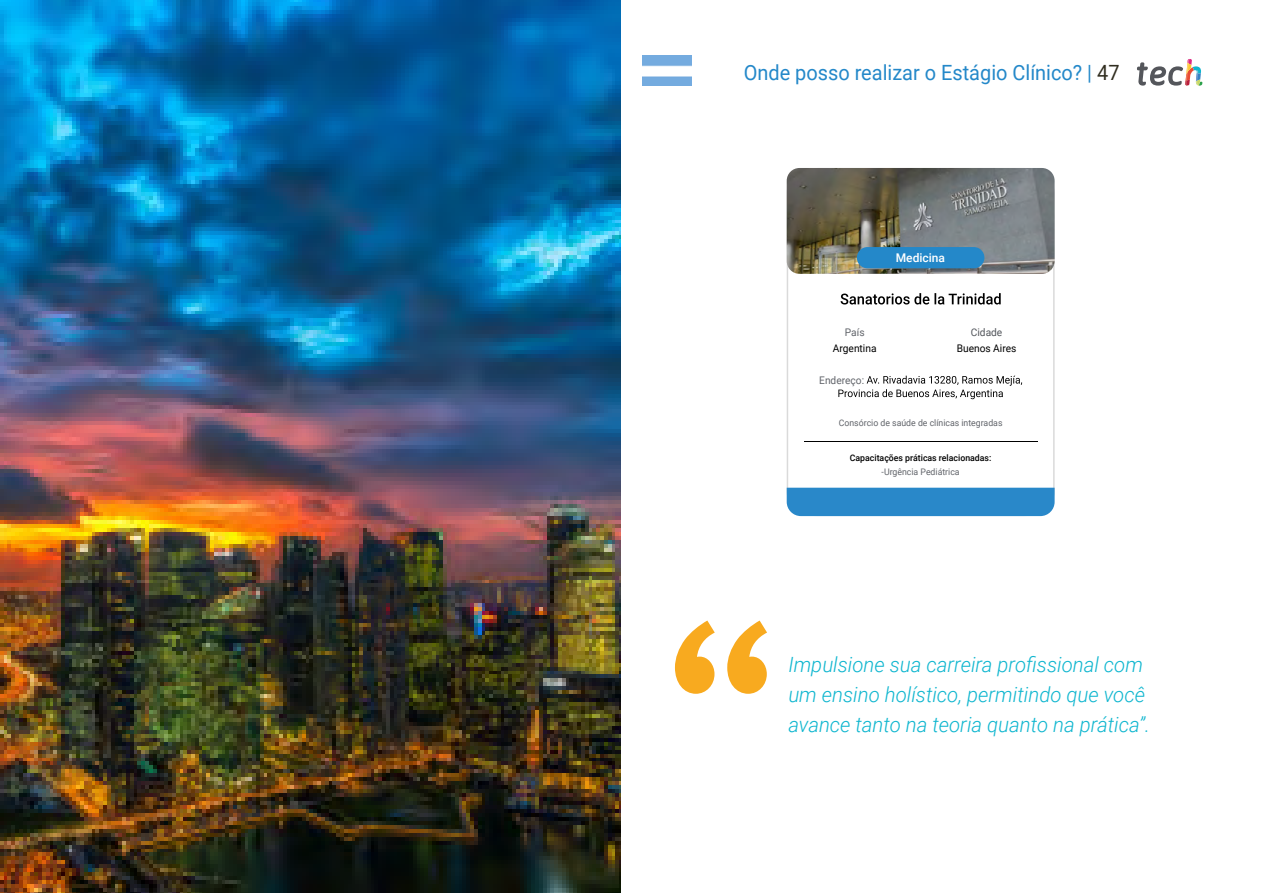
<style>
.page{position:relative;width:1263px;height:893px;background:#fff}
.page>*{position:absolute;margin:0;border:0;box-sizing:border-box;transform-origin:0 0}
.t1{font:italic 300 21px/30px "Roboto";color:#0fb6cf}
.t2{font:21px "Roboto";color:#2488c9;scale:.95 1}
.t3{font:500 12px "Roboto";color:#fff}
.t4{font:10.5px "Roboto";color:#000}
.t5{font:10.5px "Roboto";color:#61646a}
.t6{font:10.5px "Roboto";color:#52555b}
.t7{font:9px "Roboto";color:#61646a}
.t8{font:500 9px "Roboto";color:#000}
.s1{color:#312e20}
</style>
<div class="page">
<img style="left:0;top:0;width:621px;height:893px">
<svg style="left:1137px;top:59px;width:65px;height:27px"></svg>
<svg style="left:786px;top:177px;width:269px;height:340px"></svg>
<img style="left:787px;top:168px;width:267px;height:106px">
<div style="left:857px;top:247px;width:127px;height:21px;background:#2488c9;border-radius:11px"></div>
<div style="left:787px;top:488px;width:267px;height:28px;background:#2988c9"></div>
<hr style="left:804px;top:441px;width:233px;height:1px;background:#000">
<svg style="left:841px;top:293px;width:160px;height:11px"></svg>
<svg style="left:838px;top:376px;width:184px;height:23px"></svg>
<svg style="left:675px;top:621px;width:92px;height:73px"></svg>
<p class="t2" style="left:744px;top:57px;width:397px">Onde posso realizar o Estágio Clínico? | <span class="s1">47</span></p>
<p class="t3" style="left:896px;top:250px;width:51px">Medicina</p>
<p class="t5" style="left:845px;top:324px;width:21px">País</p>
<p class="t4" style="left:833px;top:341px;width:45px">Argentina</p>
<p class="t6" style="left:971px;top:324px;width:33px">Cidade</p>
<p class="t4" style="left:957px;top:341px;width:61px">Buenos Aires</p>
<p class="t5" style="left:819px;top:372px;width:46px">Endereço:</p>
<p class="t7" style="left:839px;top:416px;width:165px">Consórcio de saúde de clínicas integradas</p>
<p class="t8" style="left:850px;top:452px;width:143px">Capacitações práticas relacionadas:</p>
<p class="t7" style="left:882px;top:465px;width:79px">-Urgência Pediátrica</p>
<p class="t1" style="left:788px;top:649px;width:363px">Impulsione sua carreira profissional com um ensino holístico, permitindo que você avance tanto na teoria quanto na prática”.</p>
</div>
